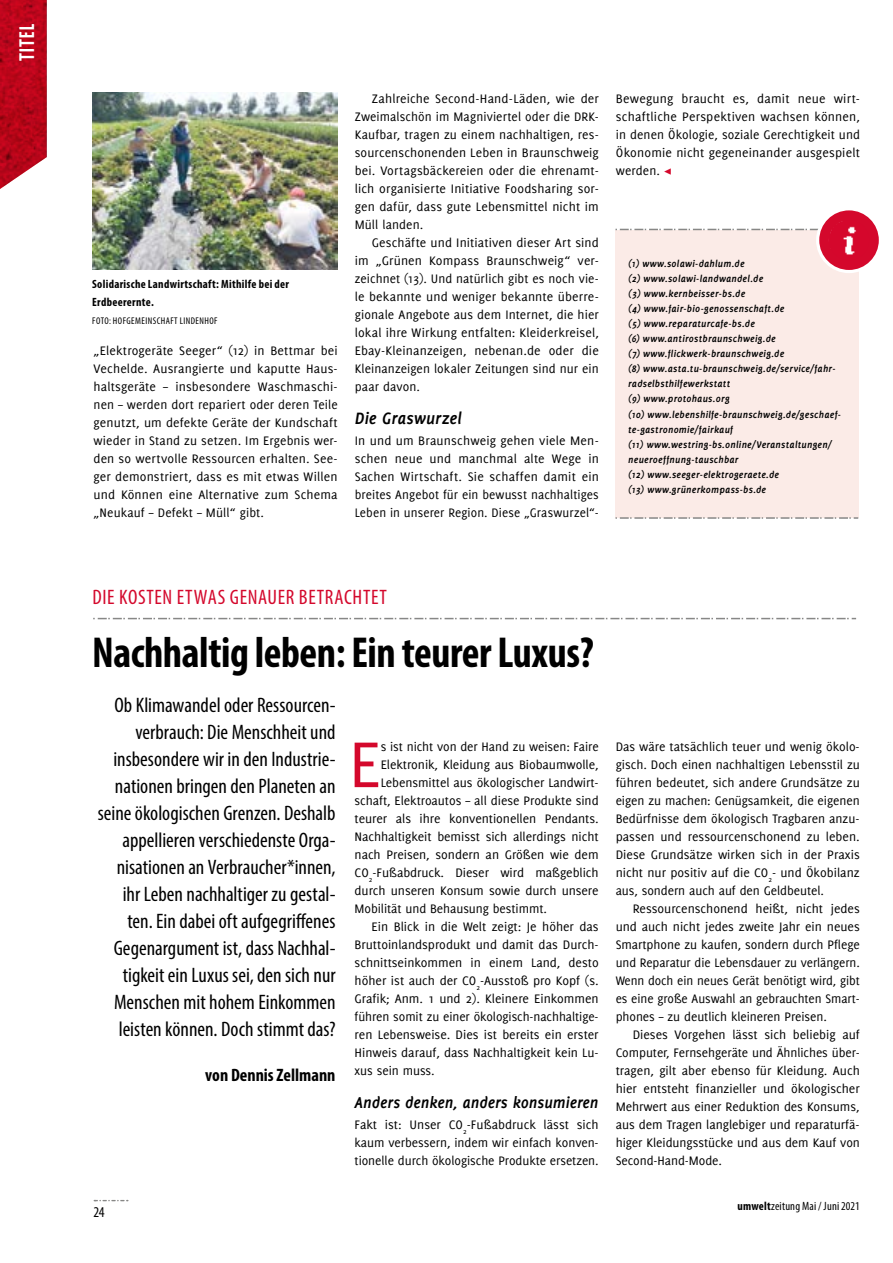
<style>
.page{position:relative;width:893px;height:1263px;background:#fff}
.page>*{position:absolute;margin:0;border:0;box-sizing:border-box;transform-origin:0 0}
.t1{font:70.65px "Delicious";color:#d4082c}
.t2{font:700 condensed 43.5px "Myriad Pro";letter-spacing:-.01em;color:#000}
.t3{font:condensed 21px/27px "Myriad Pro";color:#000;text-align:right}
.t4{font:condensed 21px "Myriad Pro";letter-spacing:.03em;color:#d4082c}
.t5{font:700 21px "Yanone Kaffeesatz";letter-spacing:.06em;color:#fff}
.t6{font:700 condensed 18px "Myriad Pro";color:#000}
.t7{font:italic 700 18px "Delicious";letter-spacing:.005em;color:#000}
.t8{font:italic 700 17.25px "Delicious";letter-spacing:-.005em;color:#000}
.t9{font:condensed 15px "Myriad Pro";color:#000}
.t10{font:13.5px/18px "Delicious";letter-spacing:-.005em;color:#000;text-align:justify}
.t11{font:700 condensed 12px/18px "Myriad Pro";letter-spacing:.025em;color:#000}
.t12{font:condensed 12px "Myriad Pro";letter-spacing:.015em;color:#000}
.t13{font:italic 700 10.5px/15px "Delicious";letter-spacing:.025em;color:#000}
.t14{font:condensed 9.75px "Myriad Pro";letter-spacing:.045em;color:#000}
.s1{font-family:"Minion Pro";color:#d4082c}
.s2{font-weight:700}
</style>
<div class="page">
<svg style="left:94px;top:1200px;width:34px;height:1px"></svg>
<div style="left:615px;top:230px;width:244px;height:287px;background:#fbebe7"></div>
<svg style="left:615px;top:517px;width:243px;height:2px"></svg>
<svg style="left:615px;top:229px;width:203px;height:1px"></svg>
<div style="left:818px;top:209px;width:62px;height:63px;background:#d4082c;border-radius:50%"></div>
<div style="left:816px;top:207px;width:66px;height:66px;border:3px solid #fff;border-radius:50%"></div>
<img style="left:829px;top:220px;width:40px;height:40px;border-radius:20px">
<svg style="left:93px;top:618px;width:763px;height:1px"></svg>
<img style="left:92px;top:92px;width:246px;height:177px">
<img style="left:0;top:0;width:47px;height:189px">
<h3 class="t5" style="left:14px;top:61px;width:39px;rotate:-90deg">TITEL</h3>
<p class="t11" style="left:92px;top:274px;width:198px">Solidarische Landwirtschaft: Mithilfe bei der<br>Erdbeerernte.</p>
<p class="t14" style="left:92px;top:314px;width:127px">FOTO: HOFGEMEINSCHAFT LINDENHOF</p>
<p class="t10" style="left:94px;top:341px;width:246px">„Elektrogeräte Seeger“ (12) in Bettmar bei Vechelde. Ausrangierte und kaputte Haus&shy;haltsgeräte – insbesondere Waschmaschi&shy;nen – werden dort repariert oder deren Teile genutzt, um defekte Geräte der Kundschaft wieder in Stand zu setzen. Im Ergebnis wer&shy;den so wertvolle Ressourcen erhalten. See&shy;ger demonstriert, dass es mit etwas Willen und Können eine Alternative zum Schema „Neukauf – Defekt – Müll“ gibt.</p>
<p class="t10" style="left:355px;top:89px;width:246px;text-indent:17px">Zahlreiche Second-Hand-Läden, wie der Zweimalschön im Magniviertel oder die DRK-Kaufbar, tragen zu einem nachhaltigen, res&shy;sourcenschonenden Leben in Braunschweig bei. Vortagsbäckereien oder die ehrenamt&shy;lich organisierte Initiative Foodsharing sor&shy;gen dafür, dass gute Lebensmittel nicht im Müll landen.</p>
<p class="t10" style="left:355px;top:233px;width:246px;text-indent:17px">Geschäfte und Initiativen dieser Art sind im „Grünen Kompass Braunschweig“ ver&shy;zeichnet (13). Und natürlich gibt es noch vie&shy;le bekannte und weniger bekannte überre&shy;gionale Angebote aus dem Internet, die hier lokal ihre Wirkung entfalten: Kleiderkreisel, Ebay-Kleinanzeigen, nebenan.de oder die Kleinanzeigen lokaler Zeitungen sind nur ein paar davon.</p>
<h3 class="t7" style="left:355px;top:408px;width:109px">Die Graswurzel</h3>
<p class="t10" style="left:355px;top:431px;width:246px">In und um Braunschweig gehen viele Men&shy;schen neue und manchmal alte Wege in Sachen Wirtschaft. Sie schaffen damit ein breites Angebot für ein bewusst nachhaltiges Leben in unserer Region. Diese „Graswurzel“-</p>
<p class="t10" style="left:616px;top:89px;width:246px">Bewegung braucht es, damit neue wirt&shy;schaftliche Perspektiven wachsen können, in denen Ökologie, soziale Gerechtigkeit und Ökonomie nicht gegeneinander ausgespielt werden. <span class="s1">◀</span></p>
<p class="t13" style="left:628px;top:256px;width:214px">(1) www.solawi-dahlum.de<br>(2) www.solawi-landwandel.de<br>(3) www.kernbeisser-bs.de<br>(4) www.fair-bio-genossenschaft.de<br>(5) www.reparaturcafe-bs.de<br>(6) www.antirostbraunschweig.de<br>(7) www.flickwerk-braunschweig.de<br>(8) www.asta.tu-braunschweig.de/service/fahr&shy;radselbsthilfewerkstatt<br>(9) www.protohaus.org<br>(10) www.lebenshilfe-braunschweig.de/geschaef&shy;te-gastronomie/fairkauf<br>(11) www.westring-bs.online/Veranstaltungen/ neueroeffnung-tauschbar<br>(12) www.seeger-elektrogeraete.de<br>(13) www.grünerkompass-bs.de</p>
<h3 class="t4" style="left:92px;top:584px;width:296px">DIE KOSTEN ETWAS GENAUER BETRACHTET</h3>
<h2 class="t2" style="left:92px;top:625px;width:503px">Nachhaltig leben: Ein teurer Luxus?</h2>
<p class="t3" style="left:98px;top:692px;width:239px">Ob Klimawandel oder Ressourcen&shy;verbrauch: Die Menschheit und insbesondere wir in den Industrie&shy;nationen bringen den Planeten an seine ökologischen Grenzen. Deshalb appellieren verschiedenste Orga&shy;nisationen an Verbraucher*innen, ihr Leben nachhaltiger zu gestal&shy;ten. Ein dabei oft aufgegriffenes Gegenargument ist, dass Nachhal&shy;tigkeit ein Luxus sei, den sich nur Menschen mit hohem Einkommen leisten können. Doch stimmt das?</p>
<h3 class="t6" style="left:205px;top:1064px;width:132px">von Dennis Zellmann</h3>
<p class="t9" style="left:94px;top:1202px;width:13px">24</p>
<h1 class="t1" style="left:349px;top:724px;width:34px">E</h1>
<p class="t10" style="left:381px;top:737px;width:219px">s ist nicht von der Hand zu weisen: Faire</p>
<p class="t10" style="left:381px;top:755px;width:219px">Elektronik, Kleidung aus Biobaumwolle,</p>
<p class="t10" style="left:381px;top:773px;width:219px">Lebensmittel aus ökologischer Landwirt-</p>
<p class="t10" style="left:355px;top:791px;width:246px">schaft, Elektroautos – all diese Produkte sind</p>
<p class="t10" style="left:355px;top:809px;width:246px">teurer als ihre konventionellen Pendants.</p>
<p class="t10" style="left:355px;top:827px;width:246px">Nachhaltigkeit bemisst sich allerdings nicht</p>
<p class="t10" style="left:355px;top:845px;width:246px">nach Preisen, sondern an Größen wie dem</p>
<p class="t10" style="left:355px;top:863px;width:246px">CO<sub>2</sub>-Fußabdruck. Dieser wird maßgeblich</p>
<p class="t10" style="left:355px;top:881px;width:246px">durch unseren Konsum sowie durch unsere</p>
<p class="t10" style="left:355px;top:899px;width:194px">Mobilität und Behausung bestimmt.</p>
<p class="t10" style="left:372px;top:917px;width:229px">Ein Blick in die Welt zeigt: Je höher das</p>
<p class="t10" style="left:355px;top:935px;width:246px">Bruttoinlandsprodukt und damit das Durch-</p>
<p class="t10" style="left:355px;top:953px;width:246px">schnittseinkommen in einem Land, desto</p>
<p class="t10" style="left:355px;top:971px;width:246px">höher ist auch der CO<sub>2</sub>-Ausstoß pro Kopf (s.</p>
<p class="t10" style="left:355px;top:989px;width:246px">Grafik; Anm. 1 und 2). Kleinere Einkommen</p>
<p class="t10" style="left:355px;top:1007px;width:246px">führen somit zu einer ökologisch-nachhaltige-</p>
<p class="t10" style="left:355px;top:1025px;width:246px">ren Lebensweise. Dies ist bereits ein erster</p>
<p class="t10" style="left:355px;top:1043px;width:246px">Hinweis darauf, dass Nachhaltigkeit kein Lu-</p>
<p class="t10" style="left:355px;top:1061px;width:82px">xus sein muss.</p>
<p class="t8" style="left:355px;top:1093px;width:246px">Anders denken, anders konsumieren</p>
<p class="t10" style="left:355px;top:1115px;width:246px">Fakt ist: Unser CO<sub>2</sub>-Fußabdruck lässt sich kaum verbessern, indem wir einfach konven&shy;tionelle durch ökologische Produkte ersetzen.</p>
<p class="t10" style="left:616px;top:737px;width:246px">Das wäre tatsächlich teuer und wenig ökolo&shy;gisch. Doch einen nachhaltigen Lebensstil zu führen bedeutet, sich andere Grundsätze zu eigen zu machen: Genügsamkeit, die eigenen Bedürfnisse dem ökologisch Tragbaren anzu&shy;passen und ressourcenschonend zu leben.<br>Diese Grundsätze wirken sich in der Praxis nicht nur positiv auf die CO<sub>2</sub>- und Ökobilanz aus, sondern auch auf den Geldbeutel.</p>
<p class="t10" style="left:616px;top:899px;width:246px;text-indent:17px">Ressourcenschonend heißt, nicht jedes und auch nicht jedes zweite Jahr ein neues Smartphone zu kaufen, sondern durch Pflege und Reparatur die Lebensdauer zu verlängern.<br>Wenn doch ein neues Gerät benötigt wird, gibt es eine große Auswahl an gebrauchten Smart&shy;phones – zu deutlich kleineren Preisen.</p>
<p class="t10" style="left:616px;top:1025px;width:246px;text-indent:17px">Dieses Vorgehen lässt sich beliebig auf Computer, Fernsehgeräte und Ähnliches über&shy;tragen, gilt aber ebenso für Kleidung. Auch hier entsteht finanzieller und ökologischer Mehrwert aus einer Reduktion des Konsums, aus dem Tragen langlebiger und reparaturfä&shy;higer Kleidungsstücke und aus dem Kauf von Second-Hand-Mode.</p>
<p class="t12" style="left:737px;top:1199px;width:124px"><span class="s2">umwelt</span>zeitung Mai / Juni 2021</p>
</div>
